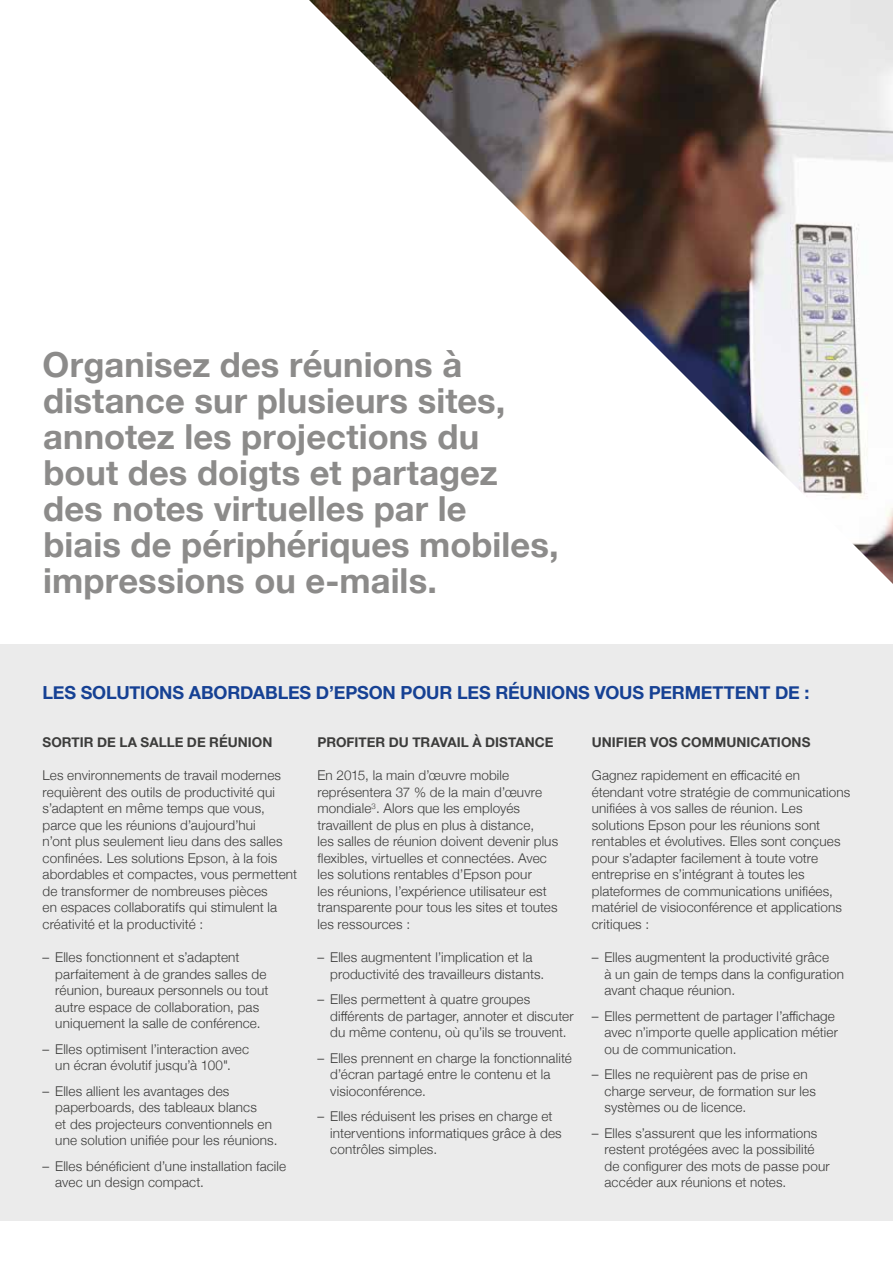
<style>
.page{position:relative;width:893px;height:1263px;background:#fff}
.page>*{position:absolute;margin:0;border:0;box-sizing:border-box;transform-origin:0 0}
.t1{font:700 34.5px/36px "Helvetica Neue";letter-spacing:.005em;color:#8c8b8a}
.t2{font:700 18px "Helvetica Neue";letter-spacing:-.01em;color:#164194}
.t3{font:300 13.5px/16.5px "Helvetica Neue";letter-spacing:.01em;color:#3c3c3b}
.t4{font:700 13.5px "Helvetica Neue";letter-spacing:.005em;color:#3c3c3b}
</style>
<div class="page">
<img style="left:309px;top:0;width:584px;height:584px">
<div style="left:0;top:644px;width:893px;height:576px;background:#ebebeb"></div>
<h1 class="t1" style="left:43px;top:347px;width:517px">Organisez des réunions à distance sur plusieurs sites, annotez les projections du bout des doigts et partagez des notes virtuelles par le<br>biais de périphériques mobiles, impressions ou e-mails.</h1>
<h2 class="t2" style="left:43px;top:678px;width:768px">LES SOLUTIONS ABORDABLES D’EPSON POUR LES RÉUNIONS VOUS PERMETTENT DE :</h2>
<p class="t4" style="left:317px;top:731px;width:238px">PROFITER DU TRAVAIL À DISTANCE</p>
<p class="t3" style="left:317px;top:766px;width:242px">En 2015, la main d’œuvre mobile représentera 37 % de la main d’œuvre mondiale<sup>3</sup>. Alors que les employés travaillent de plus en plus à distance,<br>les salles de réunion doivent devenir plus flexibles, virtuelles et connectées. Avec les solutions rentables d’Epson pour<br>les réunions, l’expérience utilisateur est transparente pour tous les sites et toutes les ressources :</p>
<p class="t3" style="left:330px;top:948px;width:216px;text-indent:-13px">– Elles augmentent l’implication et la productivité des travailleurs distants.</p>
<p class="t3" style="left:330px;top:990px;width:245px;text-indent:-13px">– Elles permettent à quatre groupes différents de partager, annoter et discuter du même contenu, où qu’ils se trouvent.</p>
<p class="t3" style="left:330px;top:1049px;width:243px;text-indent:-13px">– Elles prennent en charge la fonctionnalité d’écran partagé entre le contenu et la visioconférence.</p>
<p class="t3" style="left:330px;top:1107px;width:233px;text-indent:-13px">– Elles réduisent les prises en charge et interventions informatiques grâce à des contrôles simples.</p>
<p class="t4" style="left:43px;top:731px;width:231px">SORTIR DE LA SALLE DE RÉUNION</p>
<p class="t3" style="left:43px;top:766px;width:256px">Les environnements de travail modernes requièrent des outils de productivité qui s’adaptent en même temps que vous, parce que les réunions d’aujourd’hui<br>n’ont plus seulement lieu dans des salles confinées. Les solutions Epson, à la fois abordables et compactes, vous permettent de transformer de nombreuses pièces<br>en espaces collaboratifs qui stimulent la créativité et la productivité :</p>
<p class="t3" style="left:55px;top:948px;width:215px;text-indent:-13px">– Elles fonctionnent et s’adaptent parfaitement à de grandes salles de réunion, bureaux personnels ou tout autre espace de collaboration, pas uniquement la salle de conférence.</p>
<p class="t3" style="left:43px;top:1040px;width:208px;text-align:center">– Elles optimisent l’interaction avec un écran évolutif jusqu’à 100".</p>
<p class="t3" style="left:55px;top:1082px;width:224px;text-indent:-13px">– Elles allient les avantages des paperboards, des tableaux blancs<br>et des projecteurs conventionnels en une solution unifiée pour les réunions.</p>
<p class="t3" style="left:55px;top:1157px;width:232px;text-indent:-13px">– Elles bénéficient d’une installation facile avec un design compact.</p>
<p class="t4" style="left:592px;top:731px;width:220px">UNIFIER VOS COMMUNICATIONS</p>
<p class="t3" style="left:592px;top:766px;width:260px">Gagnez rapidement en efficacité en étendant votre stratégie de communications unifiées à vos salles de réunion. Les solutions Epson pour les réunions sont rentables et évolutives. Elles sont conçues pour s’adapter facilement à toute votre entreprise en s’intégrant à toutes les plateformes de communications unifiées, matériel de visioconférence et applications critiques :</p>
<p class="t3" style="left:604px;top:948px;width:241px;text-indent:-13px">– Elles augmentent la productivité grâce<br>à un gain de temps dans la configuration avant chaque réunion.</p>
<p class="t3" style="left:604px;top:1007px;width:235px;text-indent:-13px">– Elles permettent de partager l’affichage avec n’importe quelle application métier ou de communication.</p>
<p class="t3" style="left:604px;top:1065px;width:213px;text-indent:-13px">– Elles ne requièrent pas de prise en charge serveur, de formation sur les systèmes ou de licence.</p>
<p class="t3" style="left:604px;top:1124px;width:227px;text-indent:-13px">– Elles s’assurent que les informations restent protégées avec la possibilité de configurer des mots de passe pour accéder aux réunions et notes.</p>
</div>
